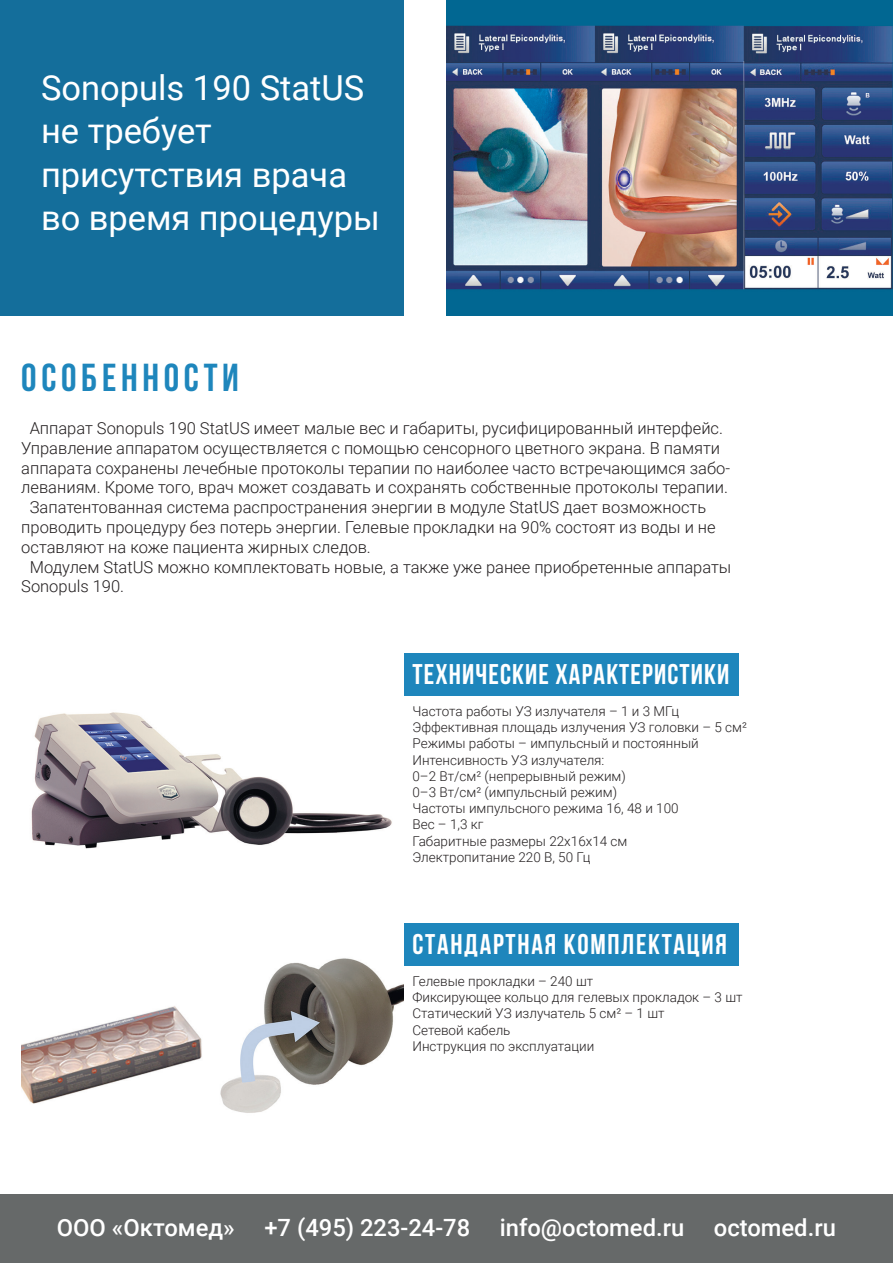
<style>
.page{position:relative;width:893px;height:1263px;background:#fff}
.page>*{position:absolute;margin:0;border:0;box-sizing:border-box;transform-origin:0 0}
.t1{font:700 39px "Bebas Neue";letter-spacing:.12em;color:#1e86bc}
.t2{font:34.5px/43.5px "Roboto";color:#fff}
.t3{font:700 28.5px "Bebas Neue";letter-spacing:.04em;color:#fff}
.t4{font:700 28.5px "Bebas Neue";letter-spacing:.06em;color:#fff}
.t5{font:500 23.7px "Roboto";color:#fff}
.t6{font:300 16.5px "Roboto";color:#231f20}
.t7{font:300 13.5px/16.2px "Roboto";color:#231f20}
</style>
<div class="page">
<img style="left:446px;top:0;width:447px;height:316px">
<img style="left:31px;top:712px;width:361px;height:137px">
<div style="left:404px;top:653px;width:334px;height:42px;background:#1e86bc"></div>
<img style="left:21px;top:958px;width:383px;height:155px">
<div style="left:404px;top:923px;width:334px;height:42px;background:#1e86bc"></div>
<div style="left:0;top:1194px;width:893px;height:69px;background:#666969"></div>
<div style="left:0;top:0;width:403px;height:316px;background:#146e9b"></div>
<h2 class="t2" style="left:41px;top:64px;width:340px">Sonopuls 190 StatUS не требует присутствия врача во время процедуры</h2>
<h1 class="t1" style="left:21px;top:356px;width:219px">особенности</h1>
<p class="t6" style="left:30px;top:416px;width:695px">Аппарат Sonopuls 190 StatUS имеет малые вес и габариты, русифицированный интерфейс.</p>
<p class="t6" style="left:21px;top:436px;width:700px">Управление аппаратом осуществляется с помощью сенсорного цветного экрана. В памяти</p>
<p class="t6" style="left:21px;top:456px;width:710px">аппарата сохранены лечебные протоколы терапии по наиболее часто встречающимся забо-</p>
<p class="t6" style="left:21px;top:476px;width:708px">леваниям. Кроме того, врач может создавать и сохранять собственные протоколы терапии.</p>
<p class="t6" style="left:30px;top:496px;width:678px">Запатентованная система распространения энергии в модуле StatUS дает возможность</p>
<p class="t6" style="left:21px;top:515px;width:696px">проводить процедуру без потерь энергии. Гелевые прокладки на 90% состоят из воды и не</p>
<p class="t6" style="left:21px;top:535px;width:351px">оставляют на коже пациента жирных следов.</p>
<p class="t6" style="left:30px;top:555px;width:703px">Модулем StatUS можно комплектовать новые, а также уже ранее приобретенные аппараты</p>
<p class="t6" style="left:21px;top:575px;width:104px">Sonopuls 190.</p>
<h3 class="t3" style="left:412px;top:659px;width:318px">технические характеристики</h3>
<p class="t7" style="left:412px;top:703px;width:336px">Частота работы УЗ излучателя – 1 и 3 МГц<br>Эффективная площадь излучения УЗ головки – 5 см²<br>Режимы работы – импульсный и постоянный<br>Интенсивность УЗ излучателя:<br>0–2 Вт/см² (непрерывный режим)<br>0–3 Вт/см² (импульсный режим)<br>Частоты импульсного режима 16, 48 и 100<br>Вес – 1,3 кг<br>Габаритные размеры 22х16х14 см<br>Электропитание 220 В, 50 Гц</p>
<h3 class="t4" style="left:412px;top:929px;width:316px">стандартная комплектация</h3>
<p class="t7" style="left:412px;top:973px;width:332px">Гелевые прокладки – 240 шт<br>Фиксирующее кольцо для гелевых прокладок – 3 шт<br>Статический УЗ излучатель 5 см² – 1 шт<br>Сетевой кабель<br>Инструкция по эксплуатации</p>
<h3 class="t5" style="left:57px;top:1211px;width:780px">ООО «Октомед» +7 (495) 223-24-78 info@octomed.ru octomed.ru</h3>
</div>
